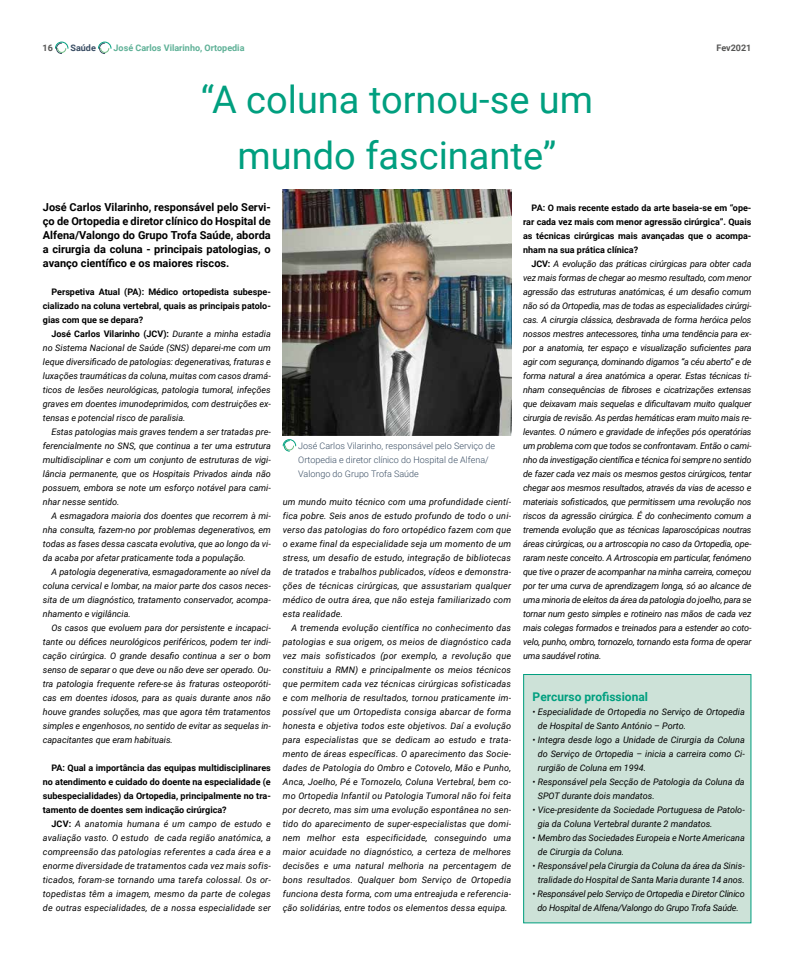
<style>
.page{position:relative;width:794px;height:964px;background:#fff}
.page>*{position:absolute;margin:0;border:0;box-sizing:border-box;transform-origin:0 0}
.t1{font:38px/56px "Roboto";color:#009f7f;text-align:center}
.t2{font:700 12px "Roboto";color:#009f7f}
.t3{font:700 11px/14px "Roboto";color:#000;text-align:justify}
.t4{font:italic 9px/14px "Roboto";color:#000;text-align:justify}
.t5{font:700 9px/14px "Roboto";color:#000;text-align:justify}
.t6{font:300 9px/14px "Roboto";color:#394d63}
.t7{font:italic 9px/14px "Roboto";letter-spacing:-.02em;color:#000;text-align:center}
.t8{font:700 9px "Roboto";color:#5fb197}
.t9{font:700 9px "Roboto";color:#565655}
.t10{font:700 9px "Roboto";color:#394d63}
.s1{font-weight:700;font-style:normal}
</style>
<div class="page">
<svg style="left:55px;top:41px;width:14px;height:13px"></svg>
<svg style="left:98px;top:41px;width:14px;height:13px"></svg>
<svg style="left:282px;top:439px;width:14px;height:13px"></svg>
<img style="left:283px;top:189px;width:228px;height:247px">
<div style="left:523px;top:674px;width:228px;height:249px;background:#cde2d8"></div>
<div style="left:523px;top:674px;width:228px;height:249px;border:1px solid #009f7f"></div>
<p class="t9" style="left:43px;top:42px;width:12px">16</p>
<p class="t10" style="left:71px;top:42px;width:27px">Saúde</p>
<p class="t8" style="left:114px;top:42px;width:132px">José Carlos Vilarinho, Ortopedia</p>
<p class="t9" style="left:716px;top:42px;width:36px">Fev2021</p>
<h1 class="t1" style="left:201px;top:70px;width:394px">“A coluna tornou-se um mundo fascinante”</h1>
<p class="t3" style="left:43px;top:199px;width:229px">José Carlos Vilarinho, responsável pelo Servi&shy;ço de Ortopedia e diretor clínico do Hospital de Alfena/Valongo do Grupo Trofa Saúde, aborda a cirurgia da coluna - principais patologias, o avanço científico e os maiores riscos.</p>
<p class="t5" style="left:43px;top:284px;width:229px;text-indent:9px">Perspetiva Atual (PA): Médico ortopedista subespe&shy;cializado na coluna vertebral, quais as principais patolo&shy;gias com que se depara?</p>
<p class="t4" style="left:43px;top:326px;width:229px;text-indent:9px"><span class="s1">José Carlos Vilarinho (JCV):</span> Durante a minha estadia no Sistema Nacional de Saúde (SNS) deparei-me com um leque diversificado de patologias: degenerativas, fraturas e luxações traumáticas da coluna, muitas com casos dramá&shy;ticos de lesões neurológicas, patologia tumoral, infeções graves em doentes imunodeprimidos, com destruições ex&shy;tensas e potencial risco de paralisia.</p>
<p class="t4" style="left:43px;top:424px;width:229px;text-indent:9px">Estas patologias mais graves tendem a ser tratadas pre&shy;ferencialmente no SNS, que continua a ter uma estrutura multidisciplinar e com um conjunto de estruturas de vigi&shy;lância permanente, que os Hospitais Privados ainda não possuem, embora se note um esforço notável para cami&shy;nhar nesse sentido.</p>
<p class="t4" style="left:43px;top:508px;width:229px;text-indent:9px">A esmagadora maioria dos doentes que recorrem à mi&shy;nha consulta, fazem-no por problemas degenerativos, em todas as fases dessa cascata evolutiva, que ao longo da vi&shy;da acaba por afetar praticamente toda a população.</p>
<p class="t4" style="left:43px;top:564px;width:229px;text-indent:9px">A patologia degenerativa, esmagadoramente ao nível da coluna cervical e lombar, na maior parte dos casos neces&shy;sita de um diagnóstico, tratamento conservador, acompa&shy;nhamento e vigilância.</p>
<p class="t4" style="left:43px;top:620px;width:229px;text-indent:9px">Os casos que evoluem para dor persistente e incapaci&shy;tante ou défices neurológicos periféricos, podem ter indi&shy;cação cirúrgica. O grande desafio continua a ser o bom senso de separar o que deve ou não deve ser operado. Ou&shy;tra patologia frequente refere-se às fraturas osteoporóti&shy;cas em doentes idosos, para as quais durante anos não houve grandes soluções, mas que agora têm tratamentos simples e engenhosos, no sentido de evitar as sequelas in&shy;capacitantes que eram habituais.</p>
<p class="t5" style="left:43px;top:760px;width:229px;text-indent:9px">PA: Qual a importância das equipas multidisciplinares no atendimento e cuidado do doente na especialidade (e subespecialidades) da Ortopedia, principalmente no tra&shy;tamento de doentes sem indicação cirúrgica?</p>
<p class="t4" style="left:43px;top:816px;width:229px;text-indent:9px"><span class="s1">JCV:</span> A anatomia humana é um campo de estudo e avaliação vasto. O estudo de cada região anatómica, a compreensão das patologias referentes a cada área e a enorme diversidade de tratamentos cada vez mais sofis&shy;ticados, foram-se tornando uma tarefa colossal. Os or&shy;topedistas têm a imagem, mesmo da parte de colegas de outras especialidades, de a nossa especialidade ser</p>
<p class="t5" style="left:523px;top:200px;width:230px;text-indent:9px">PA: O mais recente estado da arte baseia-se em “ope&shy;rar cada vez mais com menor agressão cirúrgica”. Quais as técnicas cirúrgicas mais avançadas que o acompa&shy;nham na sua prática clínica?</p>
<p class="t4" style="left:523px;top:256px;width:230px;text-indent:9px"><span class="s1">JCV:</span> A evolução das práticas cirúrgicas para obter cada vez mais formas de chegar ao mesmo resultado, com menor agressão das estruturas anatómicas, é um desafio comum não só da Ortopedia, mas de todas as especialidades cirúrgi&shy;cas. A cirurgia clássica, desbravada de forma heróica pelos nossos mestres antecessores, tinha uma tendência para ex&shy;por a anatomia, ter espaço e visualização suficientes para agir com segurança, dominando digamos “a céu aberto” e de forma natural a área anatómica a operar. Estas técnicas ti&shy;nham consequências de fibroses e cicatrizações extensas que deixavam mais sequelas e dificultavam muito qualquer cirurgia de revisão. As perdas hemáticas eram muito mais re&shy;levantes. O número e gravidade de infeções pós operatórias um problema com que todos se confrontavam. Então o cami&shy;nho da investigação científica e técnica foi sempre no sentido de fazer cada vez mais os mesmos gestos cirúrgicos, tentar chegar aos mesmos resultados, através da vias de acesso e materiais sofisticados, que permitissem uma revolução nos riscos da agressão cirúrgica. É do conhecimento comum a tremenda evolução que as técnicas laparoscópicas noutras áreas cirúrgicas, ou a artroscopia no caso da Ortopedia, ope&shy;raram neste conceito. A Artroscopia em particular, fenómeno que tive o prazer de acompanhar na minha carreira, começou por ter uma curva de aprendizagem longa, só ao alcance de uma minoria de eleitos da área da patologia do joelho, para se tornar num gesto simples e rotineiro nas mãos de cada vez mais colegas formados e treinados para a estender ao coto&shy;velo, punho, ombro, tornozelo, tornando esta forma de operar uma saudável rotina.</p>
<p class="t6" style="left:298px;top:438px;width:198px">José Carlos Vilarinho, responsável pelo Serviço de<br>Ortopedia e diretor clínico do Hospital de Alfena/<br>Valongo do Grupo Trofa Saúde</p>
<p class="t4" style="left:283px;top:494px;width:230px">um mundo muito técnico com uma profundidade cientí&shy;fica pobre. Seis anos de estudo profundo de todo o uni&shy;verso das patologias do foro ortopédico fazem com que o exame final da especialidade seja um momento de um stress, um desafio de estudo, integração de bibliotecas de tratados e trabalhos publicados, vídeos e demonstra&shy;ções de técnicas cirúrgicas, que assustariam qualquer médico de outra área, que não esteja familiarizado com esta realidade.</p>
<p class="t4" style="left:283px;top:620px;width:230px;text-indent:9px">A tremenda evolução científica no conhecimento das patologias e sua origem, os meios de diagnóstico cada vez mais sofisticados (por exemplo, a revolução que constituiu a RMN) e principalmente os meios técnicos que permitem cada vez técnicas cirúrgicas sofisticadas e com melhoria de resultados, tornou praticamente im&shy;possível que um Ortopedista consiga abarcar de forma honesta e objetiva todos este objetivos. Daí a evolução para especialistas que se dedicam ao estudo e trata&shy;mento de áreas específicas. O aparecimento das Socie&shy;dades de Patologia do Ombro e Cotovelo, Mão e Punho, Anca, Joelho, Pé e Tornozelo, Coluna Vertebral, bem co&shy;mo Ortopedia Infantil ou Patologia Tumoral não foi feita por decreto, mas sim uma evolução espontânea no sen&shy;tido do aparecimento de super-especialistas que domi&shy;nem melhor esta especificidade, conseguindo uma maior acuidade no diagnóstico, a certeza de melhores decisões e uma natural melhoria na percentagem de bons resultados. Qualquer bom Serviço de Ortopedia funciona desta forma, com uma entreajuda e referencia&shy;ção solidárias, entre todos os elementos dessa equipa.</p>
<h2 class="t2" style="left:532px;top:688px;width:117px">Percurso profissional</h2>
<p class="t4" style="left:538px;top:704px;width:208px;text-indent:-5px">• Especialidade de Ortopedia no Serviço de Ortopedia de Hospital de Santo António – Porto.</p>
<p class="t4" style="left:538px;top:732px;width:208px;text-indent:-5px">• Integra desde logo a Unidade de Cirurgia da Coluna do Serviço de Ortopedia – inicia a carreira como Ci&shy;rurgião de Coluna em 1994.</p>
<p class="t4" style="left:538px;top:774px;width:208px;text-indent:-5px">• Responsável pela Secção de Patologia da Coluna da<br>SPOT durante dois mandatos.</p>
<p class="t4" style="left:538px;top:802px;width:208px;text-indent:-5px">• Vice-presidente da Sociedade Portuguesa de Patolo&shy;gia da Coluna Vertebral durante 2 mandatos.</p>
<p class="t4" style="left:538px;top:830px;width:208px;text-indent:-5px">• Membro das Sociedades Europeia e Norte Americana de Cirurgia da Coluna.</p>
<p class="t4" style="left:532px;top:858px;width:214px;text-align:center">• Responsável pela Cirurgia da Coluna da área da Sinis&shy;tralidade do Hospital de Santa Maria durante 14 anos.</p>
<p class="t7" style="left:532px;top:886px;width:214px">• Responsável pelo Serviço de Ortopedia e Diretor Clinico do Hospital de Alfena/Valongo do Grupo Trofa Saúde.</p>
</div>
